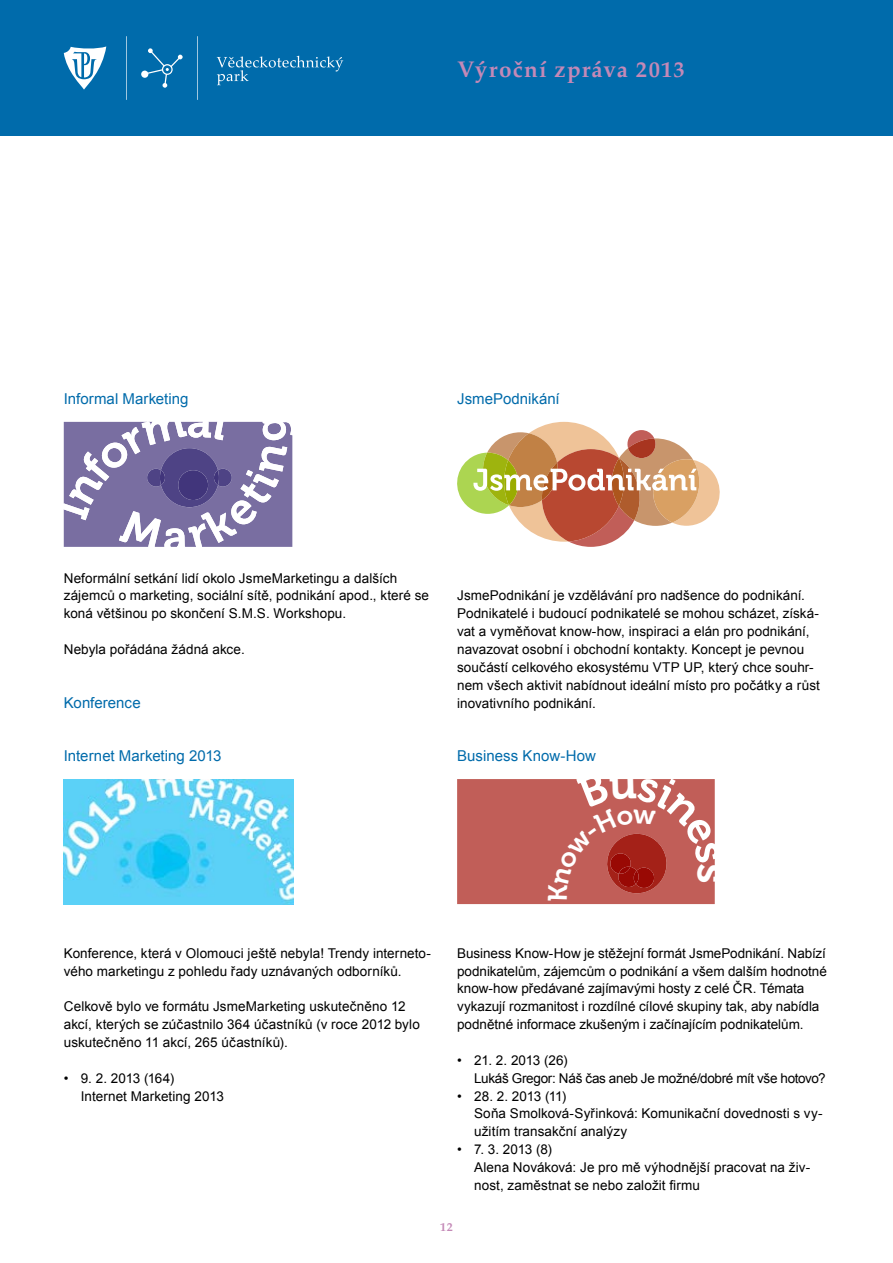
<style>
.page{position:relative;width:893px;height:1263px;background:#fff}
.page>*{position:absolute;margin:0;border:0;box-sizing:border-box;transform-origin:0 0}
.t1{font:700 22.5px "Palatino";letter-spacing:.05em;color:#c489b7}
.t2{font:15px "Arial";color:#006bab}
.t3{font:13.5px/17.9px "Arial";letter-spacing:.005em;color:#000}
.t4{font:13.5px/17.9px "Arial";letter-spacing:-.02em;color:#000}
.t5{font:700 12px "Palatino";color:#c489b7}
</style>
<div class="page">
<div style="left:0;top:0;width:893px;height:136px;background:#006bab"></div>
<svg style="left:64px;top:46px;width:42px;height:44px"></svg>
<svg style="left:126px;top:36px;width:1px;height:64px"></svg>
<svg style="left:197px;top:36px;width:1px;height:64px"></svg>
<svg style="left:217px;top:56px;width:126px;height:29px"></svg>
<svg style="left:141px;top:48px;width:42px;height:40px"></svg>
<svg style="left:64px;top:422px;width:228px;height:125px"></svg>
<svg style="left:457px;top:422px;width:263px;height:125px"></svg>
<img style="left:64px;top:779px;width:230px;height:125px">
<svg style="left:457px;top:779px;width:258px;height:125px;background:#be5852"></svg>
<h1 class="t1" style="left:457px;top:50px;width:229px">Výroční zpráva 2013</h1>
<p class="t2" style="left:64px;top:389px;width:126px">Informal Marketing</p>
<p class="t2" style="left:457px;top:389px;width:104px">JsmePodnikání</p>
<p class="t3" style="left:64px;top:569px;width:367px">Neformální setkání lidí okolo JsmeMarketingu a dalších zájemců o marketing, sociální sítě, podnikání apod., které se koná většinou po skončení S.M.S. Workshopu.</p>
<p class="t3" style="left:64px;top:640px;width:183px">Nebyla pořádána žádná akce.</p>
<p class="t2" style="left:64px;top:692px;width:78px">Konference</p>
<p class="t2" style="left:64px;top:746px;width:159px">Internet Marketing 2013</p>
<p class="t3" style="left:457px;top:587px;width:364px">JsmePodnikání je vzdělávání pro nadšence do podnikání.<br>Podnikatelé i budoucí podnikatelé se mohou scházet, získá&shy;vat a vyměňovat know-how, inspiraci a elán pro podnikání, navazovat osobní i obchodní kontakty. Koncept je pevnou součástí celkového ekosystému VTP UP, který chce souhr&shy;nem všech aktivit nabídnout ideální místo pro počátky a růst inovativního podnikání.</p>
<p class="t2" style="left:457px;top:746px;width:140px">Business Know-How</p>
<p class="t3" style="left:64px;top:944px;width:369px">Konference, která v Olomouci ještě nebyla! Trendy interneto&shy;vého marketingu z pohledu řady uznávaných odborníků.</p>
<p class="t3" style="left:64px;top:998px;width:358px">Celkově bylo ve formátu JsmeMarketing uskutečněno 12 akcí, kterých se zúčastnilo 364 účastníků (v roce 2012 bylo uskutečněno 11 akcí, 265 účastníků).</p>
<p class="t3" style="left:81px;top:1069px;width:145px;text-indent:-17px">• 9. 2. 2013 (164)<br>Internet Marketing 2013</p>
<p class="t3" style="left:457px;top:944px;width:371px">Business Know-How je stěžejní formát JsmePodnikání. Nabízí podnikatelům, zájemcům o podnikání a všem dalším hodnotné know-how předávané zajímavými hosty z celé ČR. Témata vykazují rozmanitost i rozdílné cílové skupiny tak, aby nabídla podnětné informace zkušeným i začínajícím podnikatelům.</p>
<p class="t4" style="left:474px;top:1051px;width:353px;text-indent:-17px">• 21. 2. 2013 (26)<br>Lukáš Gregor: Náš čas aneb Je možné/dobré mít vše hotovo?</p>
<p class="t3" style="left:474px;top:1087px;width:350px;text-indent:-17px">• 28. 2. 2013 (11)<br>Soňa Smolková-Syřinková: Komunikační dovednosti s vy&shy;užitím transakční analýzy</p>
<p class="t3" style="left:474px;top:1140px;width:338px;text-indent:-17px">• 7. 3. 2013 (8)<br>Alena Nováková: Je pro mě výhodnější pracovat na živ&shy;nost, zaměstnat se nebo založit firmu</p>
<p class="t5" style="left:440px;top:1217px;width:14px">12</p>
</div>
